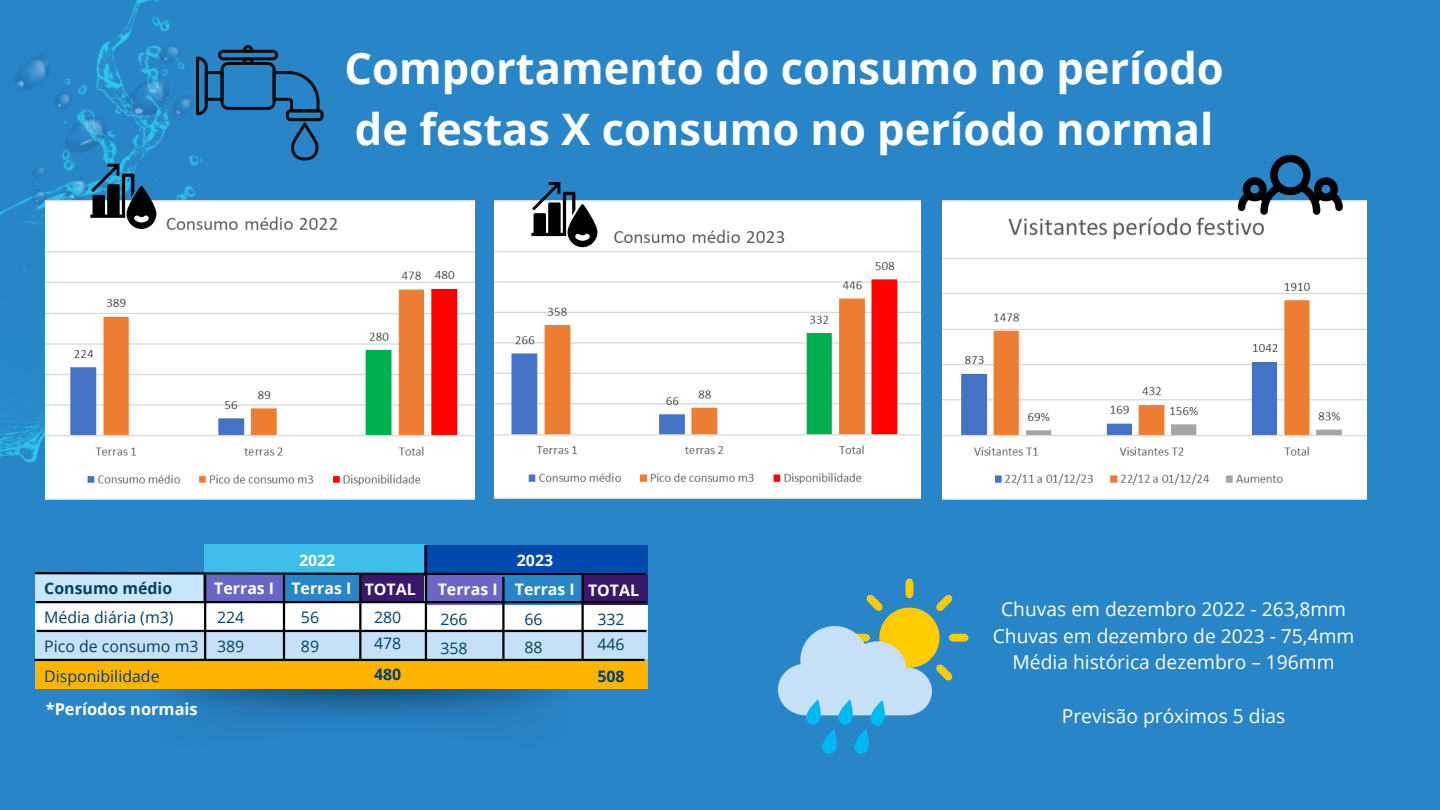
<style>
.page{position:relative;width:1440px;height:810px;background:#2885c8}
.page>*{position:absolute;margin:0;border:0;box-sizing:border-box;transform-origin:0 0}
.t1{font:700 43.5px/60.8px "Open Sans";color:#fff}
.t2{font:19.2px "Open Sans";color:#fff}
.t3{font:700 16.4px "Open Sans";color:#fff}
.t4{font:15.9px "Open Sans";color:#003f67}
.t5{font:700 15.9px "Open Sans";color:#fff}
.t6{font:700 15.9px "Open Sans";color:#003f67}
</style>
<div class="page">
<img style="left:0;top:0;width:217px;height:488px">
<img style="left:0;top:15px;width:213px;height:200px">
<svg style="left:778px;top:579px;width:191px;height:175px"></svg>
<div style="left:35px;top:574px;width:169px;height:29px;background:#c8e7fc"></div>
<div style="left:35px;top:603px;width:389px;height:29px;background:#fff"></div>
<div style="left:203px;top:574px;width:81px;height:29px;background:#6b66c5"></div>
<div style="left:281px;top:574px;width:81px;height:29px;background:#2885c8"></div>
<div style="left:359px;top:574px;width:65px;height:29px;background:#39176b"></div>
<div style="left:35px;top:632px;width:389px;height:29px;background:#c6e0f7"></div>
<hr style="left:204px;top:545px;width:2px;height:116px;background:#000">
<hr style="left:283px;top:545px;width:2px;height:116px;background:#000">
<hr style="left:359px;top:545px;width:2px;height:116px;background:#000">
<div style="left:204px;top:545px;width:221px;height:30px;background:#3dbfea"></div>
<hr style="left:424px;top:575px;width:3px;height:29px;background:#c8e7fc">
<div style="left:424px;top:545px;width:224px;height:31px;background:#004aad"></div>
<svg style="left:34px;top:571px;width:612px;height:6px"></svg>
<div style="left:427px;top:604px;width:221px;height:29px;background:#fff"></div>
<div style="left:427px;top:575px;width:80px;height:29px;background:#6b66c5"></div>
<div style="left:505px;top:575px;width:80px;height:29px;background:#2885c8"></div>
<div style="left:583px;top:575px;width:65px;height:29px;background:#39176b"></div>
<div style="left:427px;top:632px;width:221px;height:29px;background:#c6e0f7"></div>
<hr style="left:581px;top:575px;width:3px;height:86px;background:#000">
<hr style="left:502px;top:577px;width:3px;height:86px;background:#000">
<hr style="left:425px;top:546px;width:2px;height:115px;background:#000">
<div style="left:35px;top:660px;width:613px;height:29px;background:#ffb500"></div>
<hr style="left:34px;top:659px;width:610px;height:2px;background:#000">
<hr style="left:36px;top:630px;width:611px;height:2px;background:#000">
<hr style="left:36px;top:601px;width:610px;height:2px;background:#000">
<img style="left:46px;top:201px;width:428px;height:298px">
<img style="left:495px;top:200px;width:426px;height:299px">
<img style="left:942px;top:200px;width:425px;height:299px">
<svg style="left:1238px;top:155px;width:105px;height:60px"></svg>
<svg style="left:90px;top:164px;width:66px;height:65px"></svg>
<svg style="left:531px;top:182px;width:66px;height:65px"></svg>
<svg style="left:196px;top:45px;width:128px;height:116px"></svg>
<p class="t1" style="left:345px;top:37px;width:881px">Comportamento do consumo no período de festas X consumo no período normal</p>
<p class="t5" style="left:299px;top:549px;width:38px">2022</p>
<p class="t5" style="left:517px;top:549px;width:38px">2023</p>
<p class="t5" style="left:438px;top:578px;width:61px">Terras I</p>
<p class="t5" style="left:515px;top:578px;width:61px">Terras I</p>
<p class="t5" style="left:588px;top:579px;width:52px">TOTAL</p>
<p class="t4" style="left:440px;top:608px;width:29px">266</p>
<p class="t4" style="left:524px;top:608px;width:20px">66</p>
<p class="t4" style="left:597px;top:608px;width:29px">332</p>
<p class="t4" style="left:440px;top:637px;width:29px">358</p>
<p class="t4" style="left:524px;top:636px;width:20px">88</p>
<p class="t4" style="left:597px;top:633px;width:29px">446</p>
<p class="t6" style="left:44px;top:577px;width:130px">Consumo médio</p>
<p class="t4" style="left:44px;top:606px;width:131px">Média diária (m3)</p>
<p class="t5" style="left:214px;top:577px;width:61px">Terras I</p>
<p class="t5" style="left:291px;top:577px;width:61px">Terras I</p>
<p class="t5" style="left:365px;top:578px;width:52px">TOTAL</p>
<p class="t4" style="left:217px;top:606px;width:29px">224</p>
<p class="t4" style="left:301px;top:606px;width:20px">56</p>
<p class="t4" style="left:374px;top:606px;width:29px">280</p>
<p class="t4" style="left:44px;top:635px;width:156px">Pico de consumo m3</p>
<p class="t4" style="left:217px;top:635px;width:29px">389</p>
<p class="t4" style="left:301px;top:635px;width:20px">89</p>
<p class="t4" style="left:374px;top:632px;width:29px">478</p>
<p class="t4" style="left:44px;top:665px;width:117px">Disponibilidade</p>
<p class="t6" style="left:374px;top:663px;width:29px">480</p>
<p class="t6" style="left:597px;top:665px;width:29px">508</p>
<p class="t3" style="left:46px;top:697px;width:153px">*Períodos normais</p>
<p class="t2" style="left:1001px;top:595px;width:347px">Chuvas em dezembro 2022 - 263,8mm</p>
<p class="t2" style="left:993px;top:622px;width:363px">Chuvas em dezembro de 2023 - 75,4mm</p>
<p class="t2" style="left:1013px;top:649px;width:324px">Média histórica dezembro – 196mm</p>
<p class="t2" style="left:1062px;top:702px;width:225px">Previsão próximos 5 dias</p>
</div>
